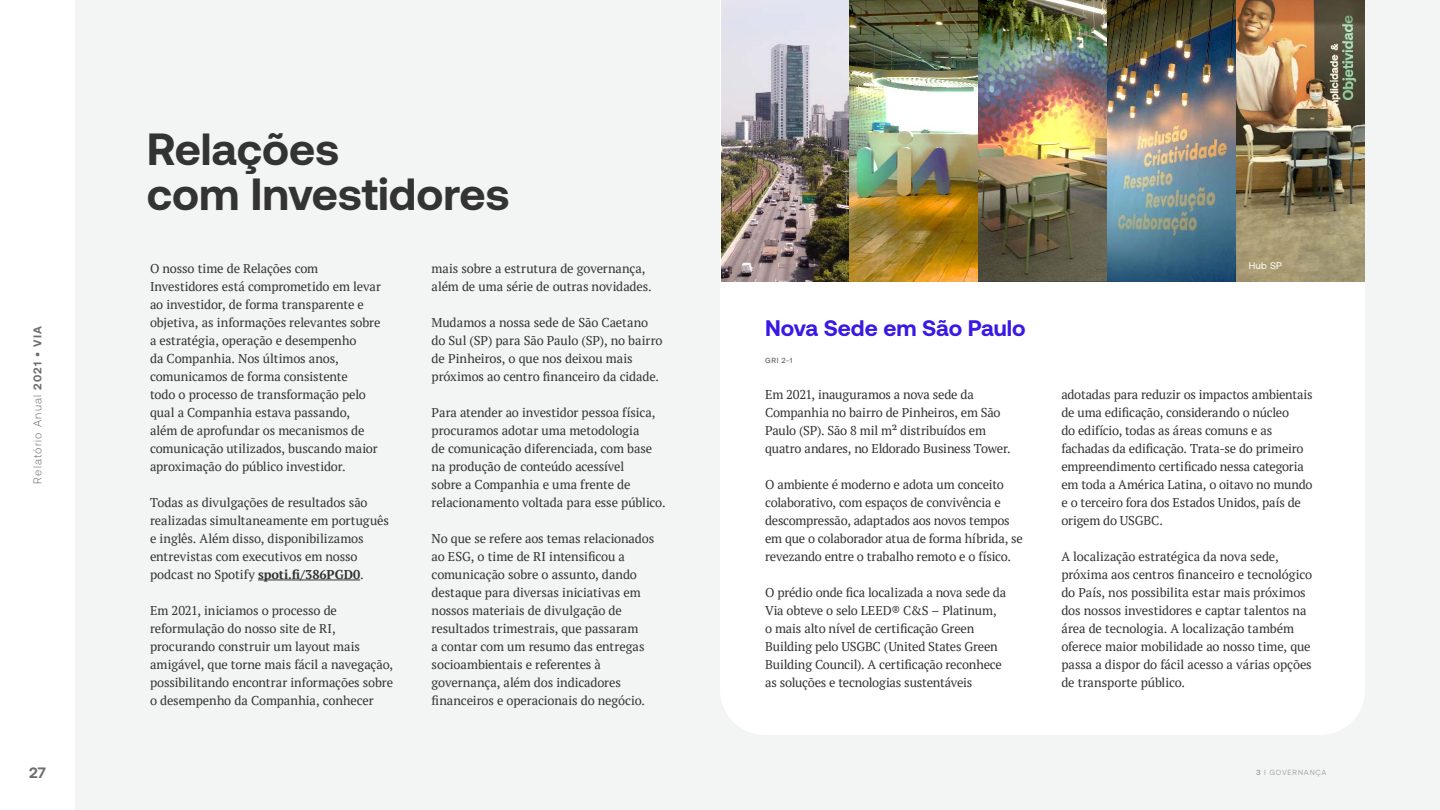
<style>
.page{position:relative;width:1440px;height:810px;background:#fff}
.page>*{position:absolute;margin:0;border:0;box-sizing:border-box;transform-origin:0 0}
.t1{font:700 45px/45px "Aeonik";color:#333}
.t2{font:700 22.5px "Aeonik";color:#3b19e5}
.t3{font:700 15px "Aeonik";color:#6d6e70}
.t4{font:12.75px/18px "PT Serif";letter-spacing:-.01em;color:#333}
.t5{font:300 11.25px "Aeonik";letter-spacing:.105em;color:#6d6e70}
.t6{font:9.75px "Aeonik";color:#fff}
.t7{font:7.5px "Aeonik";letter-spacing:.11em;color:#a6a8ab}
.t8{font:500 7.5px "Aeonik";color:#6d6e70}
.s1{font-weight:700}
</style>
<div class="page">
<div style="left:75px;top:0;width:1365px;height:810px;background:#f3f4f4"></div>
<hr style="left:258px;top:580px;width:102px;height:1px;background:#333">
<div style="left:720px;top:0;width:645px;height:735px;background:#fff"></div>
<img style="left:721px;top:0;width:644px;height:282px">
<p class="t5" style="left:31px;top:484px;width:159px;rotate:-90deg">Relatório Anual <span class="s1">2021 • VIA</span></p>
<p class="t3" style="left:29px;top:764px;width:18px">27</p>
<h1 class="t1" style="left:147px;top:126px;width:365px">Relações<br>com Investidores</h1>
<p class="t4" style="left:150px;top:259px;width:233px">O nosso time de Relações com Investidores está comprometido em levar ao investidor, de forma transparente e objetiva, as informações relevantes sobre a estratégia, operação e desempenho<br>da Companhia. Nos últimos anos, comunicamos de forma consistente<br>todo o processo de transformação pelo qual a Companhia estava passando,<br>além de aprofundar os mecanismos de comunicação utilizados, buscando maior aproximação do público investidor.</p>
<p class="t4" style="left:150px;top:493px;width:241px">Todas as divulgações de resultados são realizadas simultaneamente em português e inglês. Além disso, disponibilizamos entrevistas com executivos em nosso podcast no Spotify <span class="s1">spoti.fi/386PGD0</span>.</p>
<p class="t4" style="left:150px;top:601px;width:245px">Em 2021, iniciamos o processo de reformulação do nosso site de RI, procurando construir um layout mais amigável, que torne mais fácil a navegação, possibilitando encontrar informações sobre o desempenho da Companhia, conhecer</p>
<p class="t4" style="left:432px;top:259px;width:222px">mais sobre a estrutura de governança, além de uma série de outras novidades.</p>
<p class="t4" style="left:432px;top:313px;width:233px">Mudamos a nossa sede de São Caetano do Sul (SP) para São Paulo (SP), no bairro de Pinheiros, o que nos deixou mais próximos ao centro financeiro da cidade.</p>
<p class="t4" style="left:432px;top:403px;width:235px">Para atender ao investidor pessoa física, procuramos adotar uma metodologia<br>de comunicação diferenciada, com base na produção de conteúdo acessível<br>sobre a Companhia e uma frente de relacionamento voltada para esse público.</p>
<p class="t4" style="left:432px;top:529px;width:224px">No que se refere aos temas relacionados ao ESG, o time de RI intensificou a comunicação sobre o assunto, dando destaque para diversas iniciativas em nossos materiais de divulgação de resultados trimestrais, que passaram<br>a contar com um resumo das entregas socioambientais e referentes à governança, além dos indicadores financeiros e operacionais do negócio.</p>
<h2 class="t2" style="left:765px;top:315px;width:262px">Nova Sede em São Paulo</h2>
<p class="t8" style="left:765px;top:356px;width:29px">GRI 2-1</p>
<p class="t4" style="left:765px;top:385px;width:247px">Em 2021, inauguramos a nova sede da Companhia no bairro de Pinheiros, em São Paulo (SP). São 8 mil m² distribuídos em quatro andares, no Eldorado Business Tower.</p>
<p class="t4" style="left:765px;top:475px;width:259px">O ambiente é moderno e adota um conceito colaborativo, com espaços de convivência e descompressão, adaptados aos novos tempos em que o colaborador atua de forma híbrida, se revezando entre o trabalho remoto e o físico.</p>
<p class="t4" style="left:765px;top:583px;width:243px">O prédio onde fica localizada a nova sede da Via obteve o selo LEED® C&amp;S – Platinum, o mais alto nível de certificação Green Building pelo USGBC (United States Green Building Council). A certificação reconhece as soluções e tecnologias sustentáveis</p>
<p class="t6" style="left:1249px;top:260px;width:35px">Hub SP</p>
<p class="t4" style="left:1061px;top:385px;width:253px">adotadas para reduzir os impactos ambientais de uma edificação, considerando o núcleo<br>do edifício, todas as áreas comuns e as fachadas da edificação. Trata-se do primeiro empreendimento certificado nessa categoria em toda a América Latina, o oitavo no mundo e o terceiro fora dos Estados Unidos, país de origem do USGBC.</p>
<p class="t4" style="left:1061px;top:547px;width:252px">A localização estratégica da nova sede, próxima aos centros financeiro e tecnológico do País, nos possibilita estar mais próximos dos nossos investidores e captar talentos na área de tecnologia. A localização também oferece maior mobilidade ao nosso time, que passa a dispor do fácil acesso a várias opções de transporte público.</p>
<p class="t7" style="left:1256px;top:768px;width:72px"><span class="s1">3</span> | GOVERNANÇA</p>
</div>
